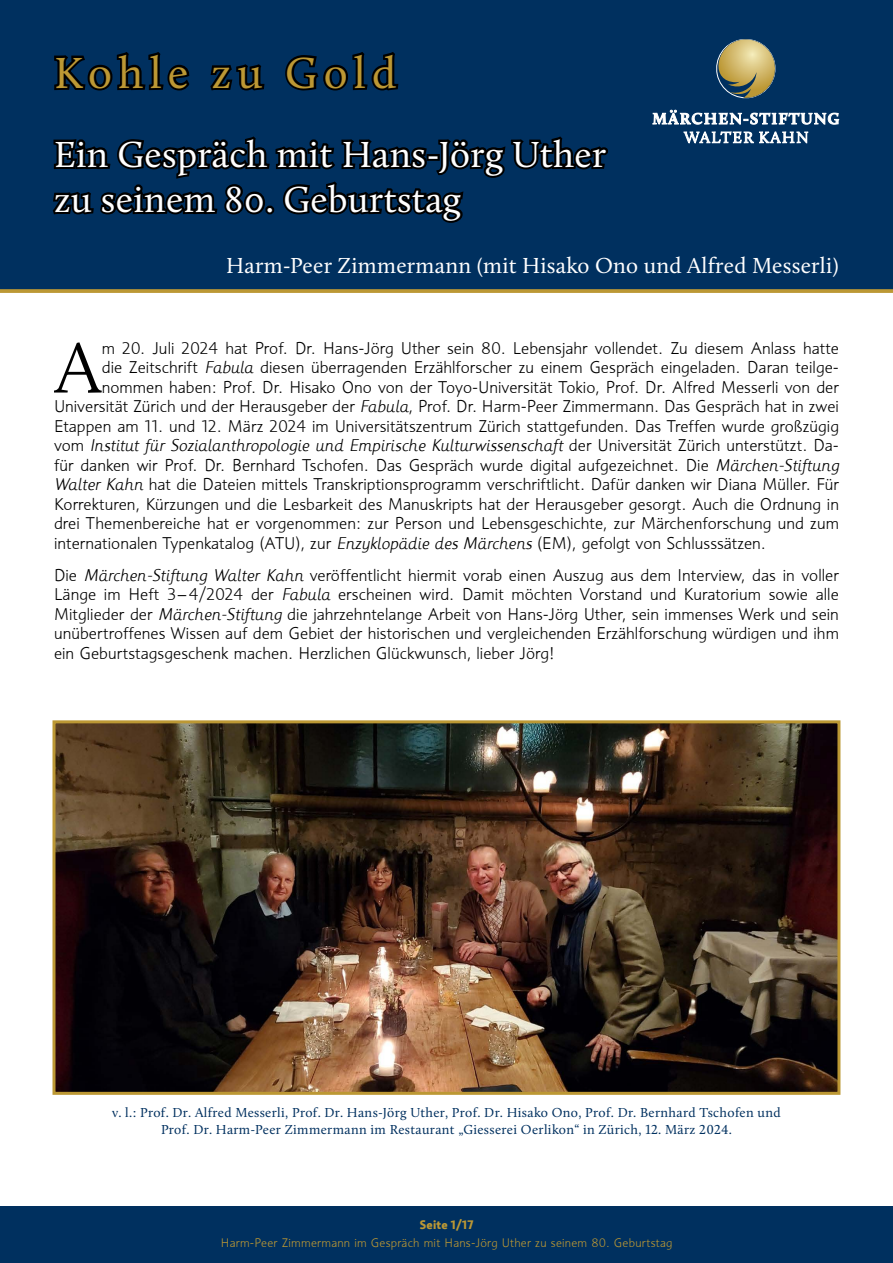
<style>
.page{position:relative;width:893px;height:1263px;background:#fff}
.page>*{position:absolute;margin:0;border:0;box-sizing:border-box;transform-origin:0 0}
.t1{font:300 74.55px "Calluna";color:#000}
.t2{font:45px "Calluna";letter-spacing:.14em;color:#bc9834}
.t3{font:37.5px/45px "Calluna";letter-spacing:.01em;color:#fff}
.t4{font:22.5px "Calluna";letter-spacing:.01em;color:#fff}
.t5{font:300 16.5px/19.5px "Informa";letter-spacing:.005em;color:#000;text-align:justify}
.t6{font:italic 300 16.5px "Informa";letter-spacing:.005em;color:#000}
.t7{font:13.5px/16.5px "Calluna";letter-spacing:.025em;color:#00305f;text-align:center}
.t8{font:300 12px "Informa";letter-spacing:.02em;color:#bc9834}
.t9{font:700 12px "Informa";letter-spacing:.02em;color:#bc9834}
.s1{font-style:italic}
.s2{font-style:normal}
</style>
<div class="page">
<div style="left:0;top:1205px;width:893px;height:58px;background:#00305f"></div>
<div style="left:0;top:0;width:893px;height:290px;background:#00305f"></div>
<svg style="left:0;top:289px;width:893px;height:4px"></svg>
<svg style="left:652px;top:39px;width:187px;height:104px"></svg>
<svg style="left:50px;top:53px;width:560px;height:240px"></svg>
<img style="left:56px;top:724px;width:780px;height:367px">
<div style="left:52px;top:720px;width:788px;height:375px;border:3px solid #bc9834"></div>
<h2 class="t2" style="left:54px;top:45px;width:344px">Kohle zu Gold</h2>
<h3 class="t3" style="left:54px;top:131px;width:554px">Ein Gespräch mit Hans-Jörg Uther zu seinem 80. Geburtstag</h3>
<h3 class="t4" style="left:226px;top:252px;width:614px">Harm-Peer Zimmermann (mit Hisako Ono und Alfred Messerli)</h3>
<h1 class="t1" style="left:55px;top:323px;width:48px">A</h1>
<p class="t5" style="left:102px;top:338px;width:739px">m 20. Juli 2024 hat Prof. Dr. Hans-Jörg Uther sein 80. Lebensjahr vollendet. Zu diesem Anlass hatte</p>
<p class="t5" style="left:102px;top:357px;width:739px">die Zeitschrift <span class="s1">Fabula</span> diesen überragenden Erzählforscher zu einem Gespräch eingeladen. Daran teilge-</p>
<p class="t5" style="left:102px;top:377px;width:739px">nommen haben: Prof. Dr. Hisako Ono von der Toyo-Universität Tokio, Prof. Dr. Alfred Messerli von der</p>
<p class="t5" style="left:54px;top:396px;width:786px">Universität Zürich und der Herausgeber der <span class="s1">Fabula</span>, Prof. Dr. Harm-Peer Zimmermann. Das Gespräch hat in zwei</p>
<p class="t5" style="left:54px;top:416px;width:786px">Etappen am 11. und 12. März 2024 im Universitätszentrum Zürich stattgefunden. Das Treffen wurde großzügig</p>
<p class="t6" style="left:54px;top:435px;width:786px"><span class="s2">vom</span> Institut für Sozialanthropologie und Empirische Kulturwissenschaft <span class="s2">der Universität Zürich unterstützt. Da-</span></p>
<p class="t5" style="left:54px;top:455px;width:786px">für danken wir Prof. Dr. Bernhard Tschofen. Das Gespräch wurde digital aufgezeichnet. Die <span class="s1">Märchen-Stiftung</span></p>
<p class="t5" style="left:54px;top:474px;width:786px"><span class="s1">Walter Kahn</span> hat die Dateien mittels Transkriptionsprogramm verschriftlicht. Dafür danken wir Diana Müller. Für</p>
<p class="t5" style="left:54px;top:494px;width:786px">Korrekturen, Kürzungen und die Lesbarkeit des Manuskripts hat der Herausgeber gesorgt. Auch die Ordnung in</p>
<p class="t5" style="left:54px;top:513px;width:786px">drei Themenbereiche hat er vorgenommen: zur Person und Lebensgeschichte, zur Märchenforschung und zum</p>
<p class="t5" style="left:54px;top:533px;width:713px">internationalen Typenkatalog (ATU), zur <span class="s1">Enzyklopädie des Märchens</span> (EM), gefolgt von Schlusssätzen.</p>
<p class="t5" style="left:54px;top:565px;width:786px">Die <span class="s1">Märchen-Stiftung Walter Kahn</span> veröffentlicht hiermit vorab einen Auszug aus dem Interview, das in voller Länge im Heft 3–4/2024 der <span class="s1">Fabula</span> erscheinen wird. Damit möchten Vorstand und Kuratorium sowie alle Mitglieder der <span class="s1">Märchen-Stiftung</span> die jahrzehntelange Arbeit von Hans-Jörg Uther, sein immenses Werk und sein unübertroffenes Wissen auf dem Gebiet der historischen und vergleichenden Erzählforschung würdigen und ihm ein Geburtstagsgeschenk machen. Herzlichen Glückwunsch, lieber Jörg!</p>
<p class="t7" style="left:112px;top:1104px;width:670px">v. l.: Prof. Dr. Alfred Messerli, Prof. Dr. Hans-Jörg Uther, Prof. Dr. Hisako Ono, Prof. Dr. Bernhard Tschofen und<br>Prof. Dr. Harm-Peer Zimmermann im Restaurant „Giesserei Oerlikon“ in Zürich, 12. März 2024.</p>
<p class="t9" style="left:420px;top:1217px;width:55px">Seite 1/17</p>
<p class="t8" style="left:221px;top:1236px;width:453px">Harm-Peer Zimmermann im Gespräch mit Hans-Jörg Uther zu seinem 80. Geburtstag</p>
</div>
